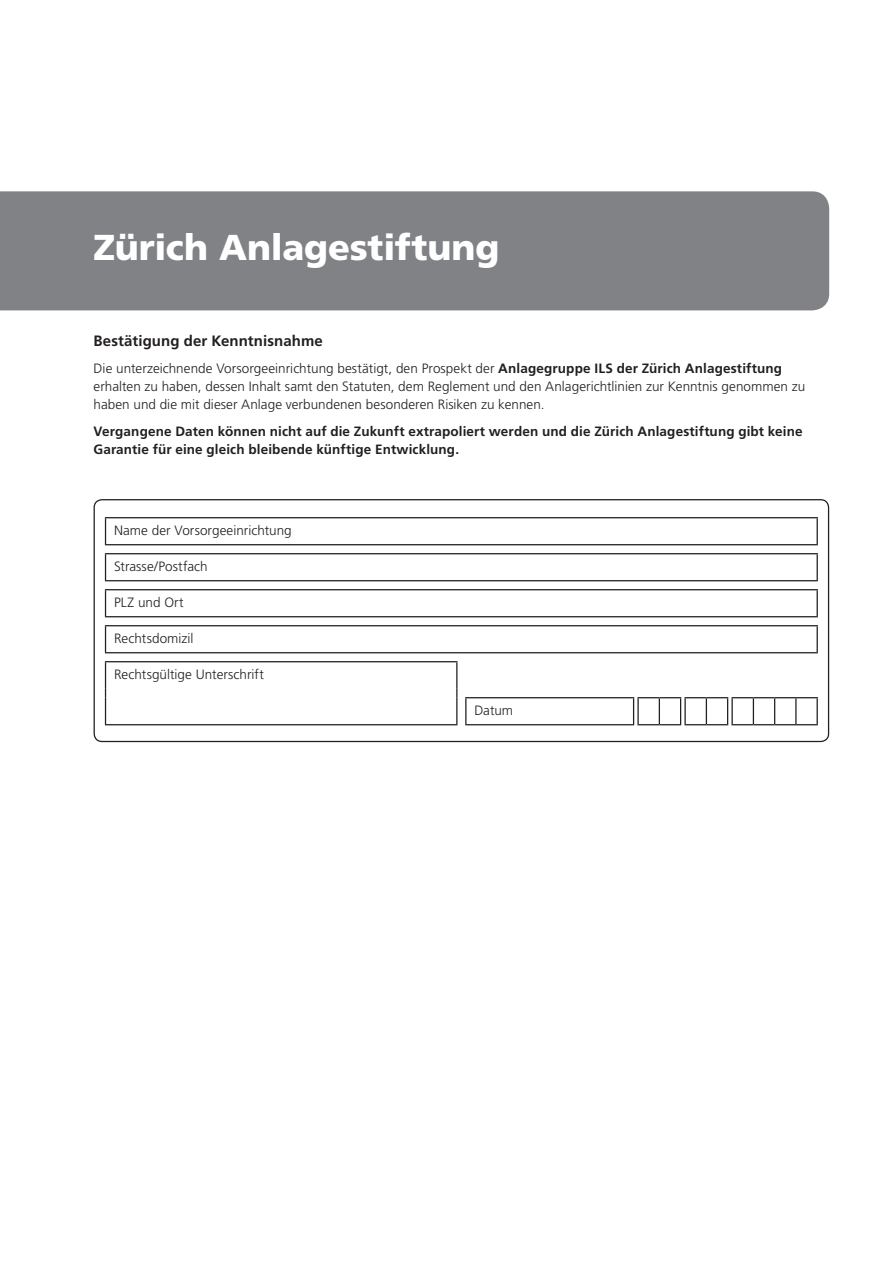
<style>
.page{position:relative;width:893px;height:1263px;background:#fff}
.page>*{position:absolute;margin:0;border:0;box-sizing:border-box;transform-origin:0 0}
.t1{font:900 36px "Frutiger LT Std";letter-spacing:-.005em;color:#fff}
.t2{font:700 15px "Frutiger LT Std";letter-spacing:.005em;color:#231f20}
.t3{font:300 13.5px/18px "Frutiger LT Std";letter-spacing:.005em;color:#231f20}
.t4{font:700 13.5px/18px "Frutiger LT Std";letter-spacing:.01em;color:#231f20}
.s1{font-weight:700}
</style>
<div class="page">
<div style="left:0;top:191px;width:829px;height:119px;background:#808285"></div>
<div style="left:94px;top:499px;width:735px;height:243px;border:1px solid #231f20;border-radius:8px"></div>
<svg style="left:106px;top:518px;width:711px;height:134px"></svg>
<hr style="left:105px;top:517px;width:713px;height:1px;background:#231f20">
<svg style="left:105px;top:518px;width:1px;height:26px"></svg>
<svg style="left:817px;top:518px;width:1px;height:26px"></svg>
<hr style="left:105px;top:544px;width:713px;height:1px;background:#231f20">
<hr style="left:105px;top:553px;width:713px;height:1px;background:#231f20">
<svg style="left:105px;top:554px;width:1px;height:26px"></svg>
<svg style="left:817px;top:554px;width:1px;height:26px"></svg>
<hr style="left:105px;top:580px;width:713px;height:1px;background:#231f20">
<hr style="left:105px;top:589px;width:713px;height:1px;background:#231f20">
<svg style="left:105px;top:590px;width:1px;height:26px"></svg>
<svg style="left:817px;top:590px;width:1px;height:26px"></svg>
<hr style="left:105px;top:616px;width:713px;height:1px;background:#231f20">
<hr style="left:105px;top:625px;width:713px;height:1px;background:#231f20">
<svg style="left:105px;top:626px;width:1px;height:26px"></svg>
<svg style="left:817px;top:626px;width:1px;height:26px"></svg>
<hr style="left:105px;top:652px;width:713px;height:1px;background:#231f20">
<hr style="left:105px;top:661px;width:352px;height:1px;background:#231f20">
<svg style="left:105px;top:662px;width:713px;height:63px"></svg>
<h1 class="t1" style="left:94px;top:226px;width:407px">Zürich Anlagestiftung</h1>
<p class="t2" style="left:94px;top:332px;width:231px">Bestätigung der Kenntnisnahme</p>
<p class="t3" style="left:94px;top:360px;width:713px">Die unterzeichnende Vorsorgeeinrichtung bestätigt, den Prospekt der <span class="s1">Anlagegruppe ILS der Zürich Anlagestiftung </span>erhalten zu haben, dessen Inhalt samt den Statuten, dem Reglement und den Anlagerichtlinien zur Kenntnis genommen zu haben und die mit dieser Anlage verbundenen besonderen Risiken zu kennen.</p>
<p class="t4" style="left:94px;top:422px;width:711px">Vergangene Daten können nicht auf die Zukunft extrapoliert werden und die Zürich Anlagestiftung gibt keine<br>Garantie für eine gleich bleibende künftige Entwicklung.</p>
<p class="t3" style="left:114px;top:522px;width:179px">Name der Vorsorgeeinrichtung</p>
<p class="t3" style="left:114px;top:558px;width:95px">Strasse/Postfach</p>
<p class="t3" style="left:114px;top:594px;width:71px">PLZ und Ort</p>
<p class="t3" style="left:114px;top:630px;width:81px">Rechtsdomizil</p>
<p class="t3" style="left:114px;top:666px;width:151px">Rechtsgültige Unterschrift</p>
<p class="t3" style="left:474px;top:702px;width:40px">Datum</p>
</div>
